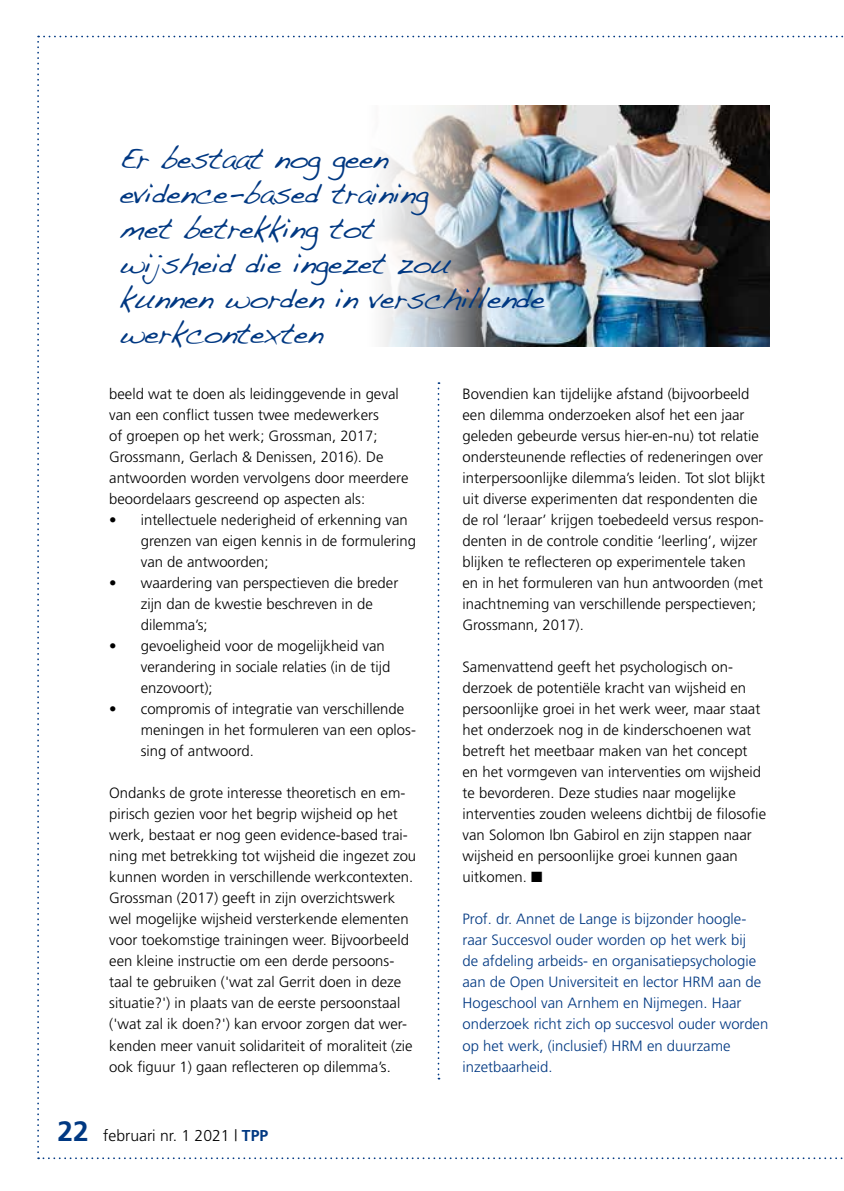
<style>
.page{position:relative;width:844px;height:1191px;background:#fff}
.page>*{position:absolute;margin:0;border:0;box-sizing:border-box;transform-origin:0 0}
.t1{font:29.75px/35px "Handwriting Dakota";letter-spacing:-.02em;color:#003882}
.t2{font:300 15.75px "Frutiger";color:#000}
.t3{font:300 14.88px/21px "Frutiger";color:#000}
.t4{font:300 14.88px/21px "Frutiger";color:#003882}
.s1{font-weight:700;font-size:28px;color:#003882}
.s2{font-weight:700;color:#003882}
</style>
<div class="page">
<img style="left:382px;top:105px;width:387px;height:242px">
<h1 class="t1" style="left:120px;top:140px;width:426px">Er bestaat nog geen evidence-based training<br>met betrekking tot<br>wijsheid die ingezet zou kunnen worden in verschillende werkcontexten</h1>
<p class="t3" style="left:109px;top:383px;width:300px">beeld wat te doen als leidinggevende in geval van een conflict tussen twee medewerkers<br>of groepen op het werk; Grossman, 2017; Grossmann, Gerlach &amp; Denissen, 2016). De antwoorden worden vervolgens door meerdere beoordelaars gescreend op aspecten als:</p>
<p class="t3" style="left:141px;top:509px;width:276px;text-indent:-32px">• intellectuele nederigheid of erkenning van grenzen van eigen kennis in de formulering van de antwoorden;</p>
<p class="t3" style="left:141px;top:572px;width:259px;text-indent:-32px">• waardering van perspectieven die breder zijn dan de kwestie beschreven in de dilemma’s;</p>
<p class="t3" style="left:141px;top:635px;width:251px;text-indent:-32px">• gevoeligheid voor de mogelijkheid van verandering in sociale relaties (in de tijd enzovoort);</p>
<p class="t3" style="left:141px;top:698px;width:276px;text-indent:-32px">• compromis of integratie van verschillende meningen in het formuleren van een oplos&shy;sing of antwoord.</p>
<p class="t3" style="left:109px;top:782px;width:308px">Ondanks de grote interesse theoretisch en em&shy;pirisch gezien voor het begrip wijsheid op het werk, bestaat er nog geen evidence-based trai&shy;ning met betrekking tot wijsheid die ingezet zou kunnen worden in verschillende werkcontexten.<br>Grossman (2017) geeft in zijn overzichtswerk wel mogelijke wijsheid versterkende elementen voor toekomstige trainingen weer. Bijvoorbeeld een kleine instructie om een derde persoons&shy;taal te gebruiken ('wat zal Gerrit doen in deze situatie?') in plaats van de eerste persoonstaal ('wat zal ik doen?') kan ervoor zorgen dat wer&shy;kenden meer vanuit solidariteit of moraliteit (zie ook figuur 1) gaan reflecteren op dilemma’s.</p>
<p class="t2" style="left:57px;top:1126px;width:212px"><span class="s1">22</span> februari nr. 1 2021 | <span class="s2">TPP</span></p>
<p class="t3" style="left:462px;top:383px;width:304px">Bovendien kan tijdelijke afstand (bijvoorbeeld een dilemma onderzoeken alsof het een jaar geleden gebeurde versus hier-en-nu) tot relatie ondersteunende reflecties of redeneringen over interpersoonlijke dilemma’s leiden. Tot slot blijkt uit diverse experimenten dat respondenten die de rol ‘leraar’ krijgen toebedeeld versus respon&shy;denten in de controle conditie ‘leerling’, wijzer blijken te reflecteren op experimentele taken<br>en in het formuleren van hun antwoorden (met inachtneming van verschillende perspectieven; Grossmann, 2017).</p>
<p class="t3" style="left:462px;top:656px;width:305px">Samenvattend geeft het psychologisch on&shy;derzoek de potentiële kracht van wijsheid en persoonlijke groei in het werk weer, maar staat het onderzoek nog in de kinderschoenen wat betreft het meetbaar maken van het concept en het vormgeven van interventies om wijsheid te bevorderen. Deze studies naar mogelijke interventies zouden weleens dichtbij de filosofie van Solomon Ibn Gabirol en zijn stappen naar wijsheid en persoonlijke groei kunnen gaan uitkomen. ■</p>
<p class="t4" style="left:462px;top:908px;width:307px">Prof. dr. Annet de Lange is bijzonder hoogle&shy;raar Succesvol ouder worden op het werk bij<br>de afdeling arbeids- en organisatiepsychologie aan de Open Universiteit en lector HRM aan de Hogeschool van Arnhem en Nijmegen. Haar onderzoek richt zich op succesvol ouder worden op het werk, (inclusief) HRM en duurzame inzetbaarheid.</p>
</div>
